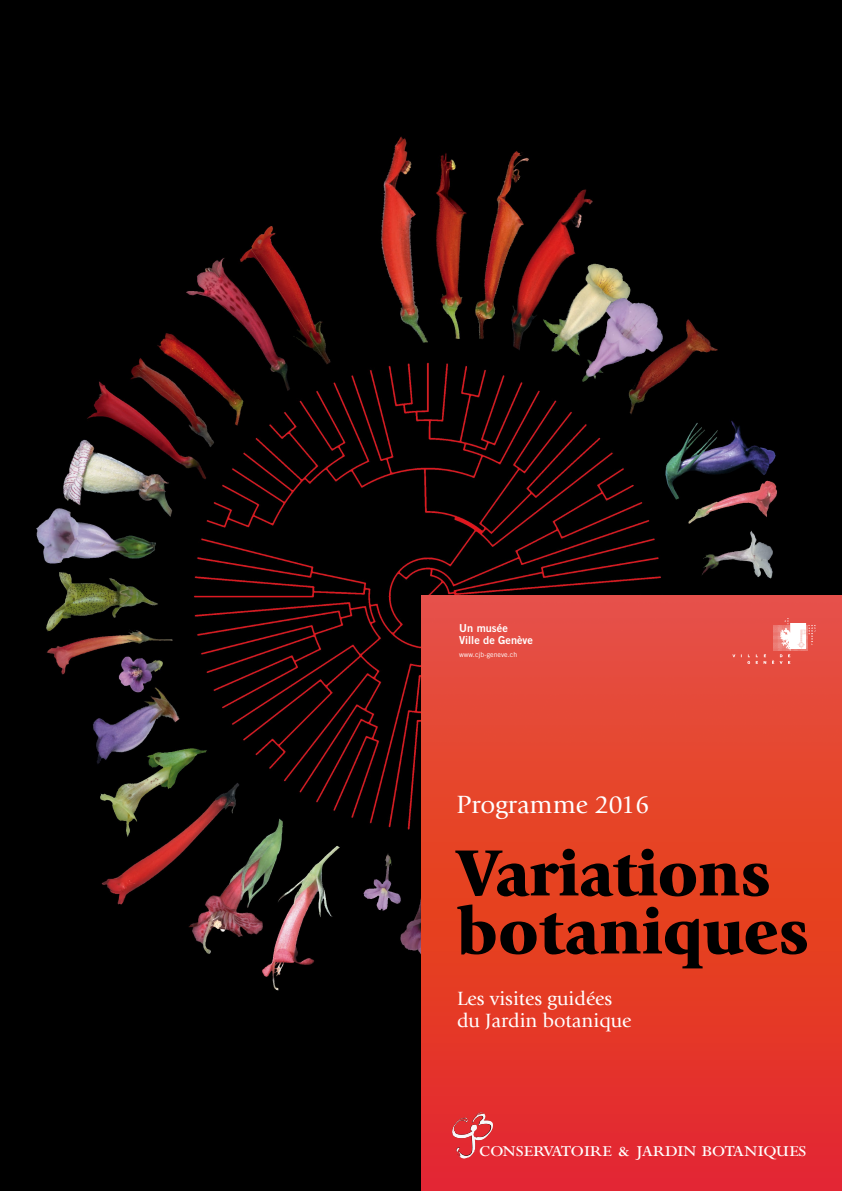
<style>
.page{position:relative;width:842px;height:1191px;background:#fff}
.page>*{position:absolute;margin:0;border:0;box-sizing:border-box;transform-origin:0 0}
.t1{font:900 68px/58px "Giovanni";letter-spacing:-.01em;color:#000}
.t2{font:26px "Giovanni";color:#fff}
.t3{font:25.5px "Perpetua Exp";letter-spacing:-.03em;color:#fff}
.t4{font:20px/22px "Giovanni";color:#fff}
.t5{font:11px/12px "Trade Gothic Bold Two";color:#fff}
.t6{font:7px "Trade Gothic LT Std";color:#fff}
</style>
<div class="page">
<img style="left:0;top:0;width:842px;height:1191px">
<img style="left:421px;top:595px;width:421px;height:596px">
<img style="left:780px;top:618px;width:10px;height:22px">
<svg style="left:476px;top:1112px;width:8px;height:3px"></svg>
<p class="t5" style="left:459px;top:622px;width:75px">Un musée<br>Ville de Genève</p>
<p class="t6" style="left:459px;top:650px;width:59px">www.cjb-geneve.ch</p>
<h2 class="t2" style="left:456px;top:790px;width:195px">Programme 2016</h2>
<h1 class="t1" style="left:456px;top:843px;width:354px">Variations botaniques</h1>
<p class="t4" style="left:457px;top:988px;width:176px">Les visites guidées du Jardin botanique</p>
<p class="t3" style="left:479px;top:1138px;width:329px">conservatoire &amp; jardin botaniques</p>
</div>
